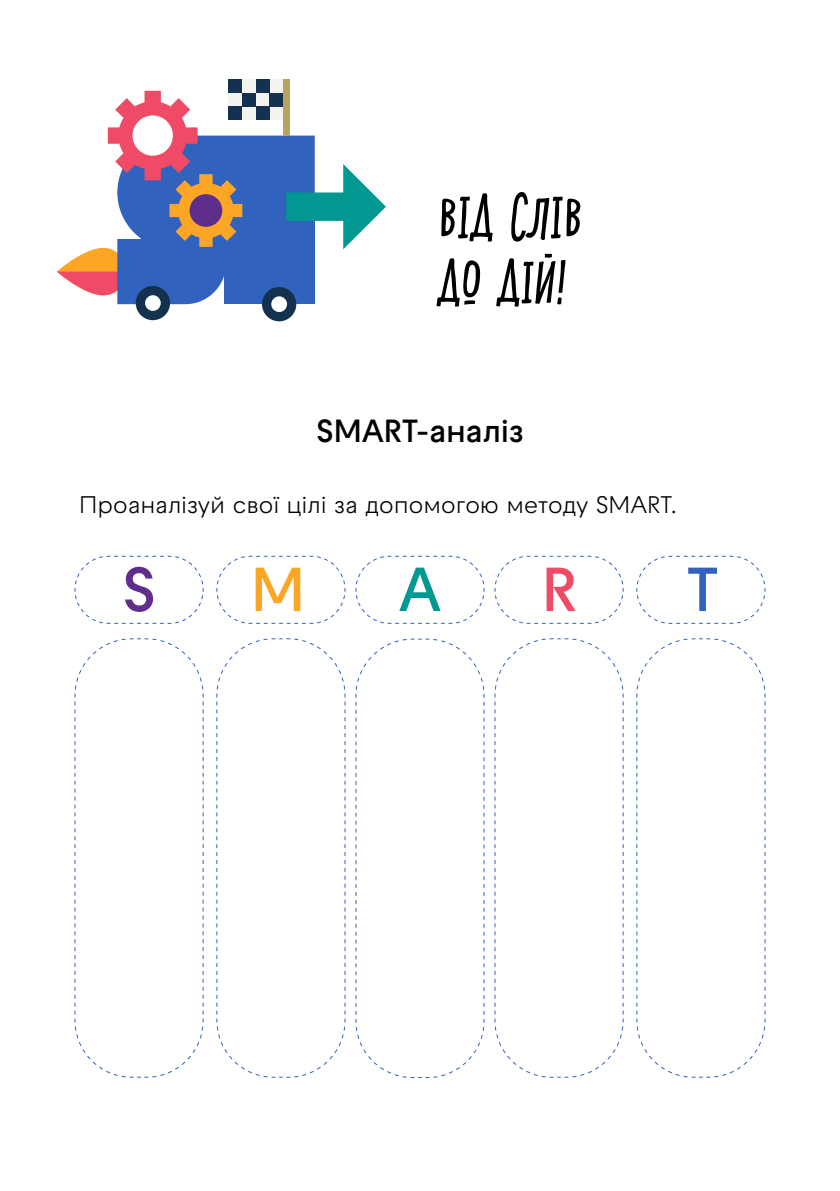
<style>
.page{position:relative;width:840px;height:1191px;background:#fff}
.page>*{position:absolute;margin:0;border:0;box-sizing:border-box;transform-origin:0 0}
.t1{font:600 62px "Raptor V3 Premium";color:#5f2d8c}
.t2{font:600 62px "Raptor V3 Premium";color:#fda625}
.t3{font:600 62px "Raptor V3 Premium";color:#009891}
.t4{font:600 62px "Raptor V3 Premium";color:#ef4b67}
.t5{font:600 62px "Raptor V3 Premium";color:#3162be}
.t6{font:italic 52px/65px "Shnobel";letter-spacing:-.035em;color:#000}
.t7{font:600 32px "Raptor V3 Premium";letter-spacing:-.01em;color:#000}
.t8{font:24px "Raptor V3 Premium";letter-spacing:-.015em;color:#000}
</style>
<div class="page">
<div style="left:262px;top:287px;width:34px;height:34px;background:#14324f;border-radius:50%"></div>
<div style="left:271px;top:296px;width:16px;height:16px;background:#fff;border-radius:50%"></div>
<div style="left:136px;top:286px;width:34px;height:34px;background:#14324f;border-radius:50%"></div>
<div style="left:145px;top:295px;width:16px;height:16px;background:#fff;border-radius:50%"></div>
<div style="left:228px;top:79px;width:55px;height:41px;background:#f4f4ef"></div>
<svg style="left:57px;top:91px;width:329px;height:213px"></svg>
<div style="left:132px;top:115px;width:41px;height:41px;background:#fff;border-radius:50%"></div>
<div style="left:255px;top:79px;width:14px;height:14px;background:#14324f"></div>
<div style="left:228px;top:79px;width:14px;height:14px;background:#14324f"></div>
<div style="left:269px;top:93px;width:14px;height:14px;background:#14324f"></div>
<div style="left:242px;top:93px;width:13px;height:14px;background:#14324f"></div>
<div style="left:255px;top:107px;width:14px;height:13px;background:#14324f"></div>
<div style="left:228px;top:107px;width:14px;height:13px;background:#14324f"></div>
<div style="left:283px;top:79px;width:6px;height:57px;background:#baa25d"></div>
<svg style="left:74px;top:555px;width:130px;height:69px"></svg>
<svg style="left:74px;top:638px;width:130px;height:440px"></svg>
<svg style="left:216px;top:638px;width:130px;height:440px"></svg>
<svg style="left:355px;top:638px;width:130px;height:440px"></svg>
<svg style="left:494px;top:638px;width:129px;height:440px"></svg>
<svg style="left:636px;top:638px;width:129px;height:440px"></svg>
<svg style="left:216px;top:555px;width:130px;height:69px"></svg>
<svg style="left:355px;top:555px;width:130px;height:69px"></svg>
<svg style="left:494px;top:555px;width:129px;height:69px"></svg>
<svg style="left:636px;top:555px;width:129px;height:69px"></svg>
<h2 class="t6" style="left:437px;top:185px;width:147px">ВІД СЛІВ<br>ДО ДІЙ!</h2>
<h3 class="t7" style="left:316px;top:408px;width:209px">SMART-аналіз</h3>
<p class="t8" style="left:79px;top:487px;width:599px">Проаналізуй свої цілі за допомогою методу SMART.</p>
<h1 class="t1" style="left:122px;top:544px;width:34px">S</h1>
<h1 class="t2" style="left:250px;top:544px;width:56px">M</h1>
<h1 class="t3" style="left:398px;top:544px;width:45px">A</h1>
<h1 class="t4" style="left:541px;top:544px;width:36px">R</h1>
<h1 class="t5" style="left:686px;top:544px;width:34px">T</h1>
</div>
